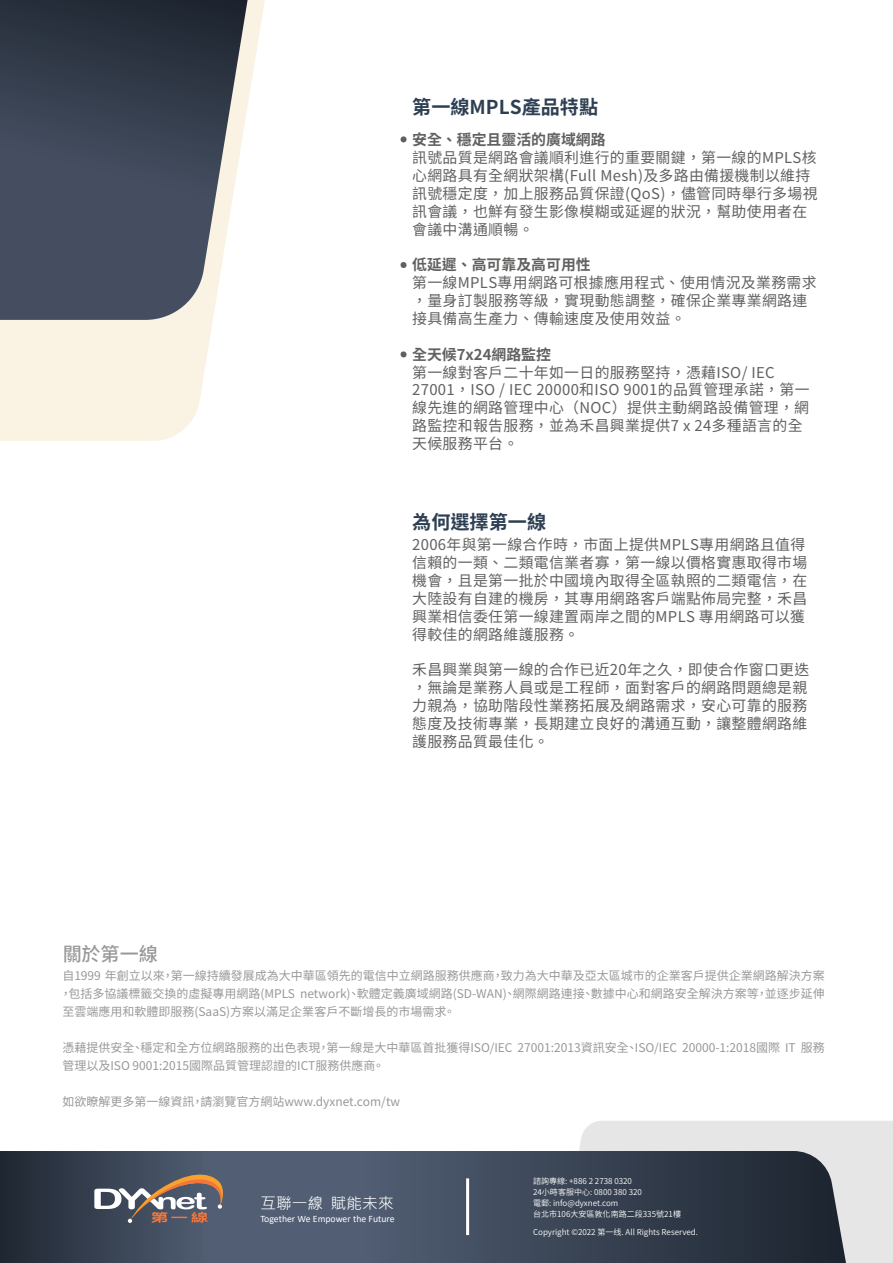
<style>
.page{position:relative;width:893px;height:1263px;background:#fff}
.page>*{position:absolute;margin:0;border:0;box-sizing:border-box;transform-origin:0 0}
.t1{font:700 19.2px "Noto Sans CJ Ktc";color:#2d3f52}
.t2{font:500 19.2px "Noto Sans CJ Ktc";color:#616160}
.t3{font:15.75px "Microsoft Jheng Hei";color:#fff}
.t4{font:14.85px/17.9px "Noto Sans CJ Ktc";letter-spacing:.02em;color:#616160}
.t5{font:700 14.85px "Noto Sans CJ Ktc";color:#616160}
.t6{font:12px/18px "Noto Sans CJ Ktc";color:#616160;text-align:justify}
.t7{font:9.75px "Calibri";color:#fff}
.t8{font:600 8.1px/11.1px "Noto Sans CJ Ktc";color:#fff}
</style>
<div class="page">
<div style="left:579px;top:1121px;width:314px;height:142px;background:#e6e6e6"></div>
<svg style="left:0;top:1151px;width:846px;height:112px;background:#3d4858"></svg>
<hr style="left:466px;top:1178px;width:3px;height:57px;background:#fff">
<div style="left:400px;top:136px;width:7px;height:6px;background:#616160;border-radius:50%"></div>
<svg style="left:400px;top:262px;width:7px;height:6px"></svg>
<svg style="left:400px;top:351px;width:7px;height:7px"></svg>
<svg style="left:0;top:0;width:265px;height:441px;fill:#faf3e4"></svg>
<svg style="left:0;top:0;width:248px;height:320px;background:#4f5764"></svg>
<svg style="left:94px;top:1171px;width:130px;height:52px;background:#767073"></svg>
<p class="t1" style="left:412px;top:96px;width:188px">第一線MPLS產品特點</p>
<p class="t5" style="left:412px;top:132px;width:195px">安全、穩定且靈活的廣域網路</p>
<p class="t4" style="left:412px;top:149px;width:407px">訊號品質是網路會議順利進行的重要關鍵，第一線的MPLS核心網路具有全網狀架構(Full Mesh)及多路由備援機制以維持訊號穩定度，加上服務品質保證(QoS)，儘管同時舉行多場視訊會議，也鮮有發生影像模糊或延遲的狀況，幫助使用者在會議中溝通順暢。</p>
<p class="t5" style="left:412px;top:257px;width:180px">低延遲、高可靠及高可用性</p>
<p class="t4" style="left:412px;top:274px;width:406px">第一線MPLS專用網路可根據應用程式、使用情況及業務需求，量身訂製服務等級，實現動態調整，確保企業專業網路連接具備高生產力、傳輸速度及使用效益。</p>
<p class="t5" style="left:412px;top:346px;width:140px">全天候7x24網路監控</p>
<p class="t4" style="left:412px;top:363px;width:399px">第一線對客戶二十年如一日的服務堅持，憑藉ISO/ IEC<br>27001，ISO / IEC 20000和ISO 9001的品質管理承諾，第一線先進的網路管理中心（NOC）提供主動網路設備管理，網路監控和報告服務，並為禾昌興業提供7 x 24多種語言的全天候服務平台。</p>
<p class="t1" style="left:412px;top:511px;width:135px">為何選擇第一線</p>
<p class="t4" style="left:412px;top:536px;width:397px">2006年與第一線合作時，市面上提供MPLS專用網路且值得信賴的一類、二類電信業者寡，第一線以價格實惠取得市場機會，且是第一批於中國境內取得全區執照的二類電信，在大陸設有自建的機房，其專用網路客戶端點佈局完整，禾昌興業相信委任第一線建置兩岸之間的MPLS 專用網路可以獲得較佳的網路維護服務。</p>
<p class="t4" style="left:412px;top:661px;width:399px">禾昌興業與第一線的合作已近20年之久，即使合作窗口更迭，無論是業務人員或是工程師，面對客戶的網路問題總是親力親為，協助階段性業務拓展及網路需求，安心可靠的服務態度及技術專業，長期建立良好的溝通互動，讓整體網路維護服務品質最佳化。</p>
<p class="t2" style="left:62px;top:943px;width:97px">關於第一線</p>
<p class="t6" style="left:59px;top:967px;width:767px">自1999 年創立以來，第一線持續發展成為大中華區領先的電信中立網路服務供應商，致力為大中華及亞太區城市的企業客戶提供企業網路解決方案，包括多協議標籤交換的虛擬專用網路(MPLS network)、軟體定義廣域網路(SD-WAN)、網際網路連接、數據中心和網路安全解決方案等，並逐步延伸至雲端應用和軟體即服務(SaaS)方案以滿足企業客戶不斷增長的市場需求。</p>
<p class="t6" style="left:62px;top:1039px;width:764px">憑藉提供安全、穩定和全方位網路服務的出色表現，第一線是大中華區首批獲得ISO/IEC 27001:2013資訊安全、ISO/IEC 20000-1:2018國際 IT 服務管理以及ISO 9001:2015國際品質管理認證的ICT服務供應商。</p>
<p class="t6" style="left:62px;top:1093px;width:339px">如欲瞭解更多第一線資訊，請瀏覽官方網站www.dyxnet.com/tw</p>
<p class="t3" style="left:260px;top:1193px;width:135px">互聯一線 賦能未來</p>
<p class="t7" style="left:260px;top:1212px;width:136px">Together We Empower the Future</p>
<p class="t8" style="left:533px;top:1176px;width:149px">諮詢專線: +886 2 2738 0320<br>24小時客服中心: 0800 380 320<br>電郵: info@dyxnet.com<br>台北市106大安區敦化南路二段335號21樓</p>
<p class="t8" style="left:533px;top:1227px;width:166px">Copyright ©2022 第一线. All Rights Reserved.</p>
</div>
